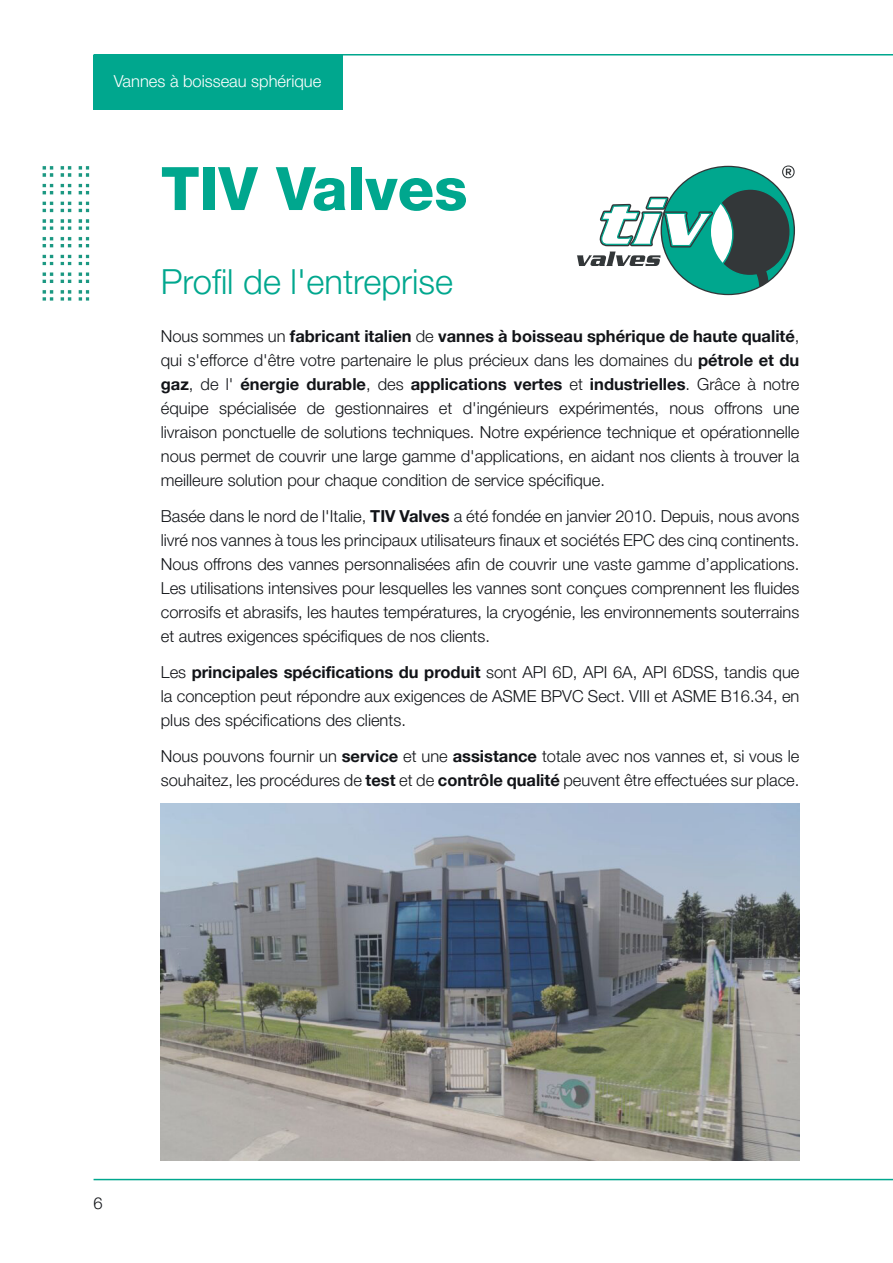
<style>
.page{position:relative;width:893px;height:1263px;background:#fff}
.page>*{position:absolute;margin:0;border:0;box-sizing:border-box;transform-origin:0 0}
.Titolo_Capitolo{font:800 60px "Helvetica Neue LT Pro";color:#00a78e}
.Testo{font:300 34.5px "Helvetica Neue LT Pro";color:#00a78e}
.Testo-2{font:300 16.5px/24px "Helvetica Neue LT Pro";color:#121418;text-align:justify}
.t1{font:300 16.5px "Helvetica Neue LT Pro";color:#fff}
.s1{font-weight:700}
</style>
<div class="page">
<div style="left:94px;top:55px;width:249px;height:55px;background:#00a78e"></div>
<img style="left:42px;top:166px;width:48px;height:135px">
<hr style="left:94px;top:1179px;width:799px;height:1px;background:#00a78e">
<hr style="left:94px;top:54px;width:799px;height:2px;background:#00a78e">
<img style="left:161px;top:803px;width:638px;height:358px">
<svg style="left:577px;top:165px;width:218px;height:131px"></svg>
<p class="t1" style="left:114px;top:71px;width:209px">Vannes à boisseau sphérique</p>
<p class="Titolo_Capitolo" style="left:161px;top:153px;width:308px">TIV Valves</p>
<p class="Testo" style="left:161px;top:261px;width:294px">Profil de l'entreprise</p>
<p class="Testo-2" style="left:161px;top:324px;width:640px">Nous sommes un <span class="s1">fabricant italien</span> de <span class="s1">vannes à boisseau sphérique de haute qualité</span>, qui s'efforce d'être votre partenaire le plus précieux dans les domaines du <span class="s1">pétrole et du gaz</span>, de l' <span class="s1">énergie durable</span>, des <span class="s1">applications vertes</span> et <span class="s1">industrielles</span>. Grâce à notre équipe spécialisée de gestionnaires et d'ingénieurs expérimentés, nous offrons une livraison ponctuelle de solutions techniques. Notre expérience technique et opérationnelle nous permet de couvrir une large gamme d'applications, en aidant nos clients à trouver la meilleure solution pour chaque condition de service spécifique.</p>
<p class="Testo-2" style="left:161px;top:504px;width:640px">Basée dans le nord de l'Italie, <span class="s1">TIV Valves</span> a été fondée en janvier 2010. Depuis, nous avons livré nos vannes à tous les principaux utilisateurs finaux et sociétés EPC des cinq continents.<br>Nous offrons des vannes personnalisées afin de couvrir une vaste gamme d’applications.<br>Les utilisations intensives pour lesquelles les vannes sont conçues comprennent les fluides corrosifs et abrasifs, les hautes températures, la cryogénie, les environnements souterrains et autres exigences spécifiques de nos clients.</p>
<p class="Testo-2" style="left:161px;top:660px;width:640px">Les <span class="s1">principales spécifications du produit</span> sont API 6D, API 6A, API 6DSS, tandis que la conception peut répondre aux exigences de ASME BPVC Sect. VIII et ASME B16.34, en plus des spécifications des clients.</p>
<p class="Testo-2" style="left:161px;top:744px;width:640px">Nous pouvons fournir un <span class="s1">service</span> et une <span class="s1">assistance</span> totale avec nos vannes et, si vous le souhaitez, les procédures de <span class="s1">test</span> et de <span class="s1">contrôle qualité</span> peuvent être effectuées sur place.</p>
<p class="Testo-2" style="left:94px;top:1191px;width:11px">6</p>
</div>
